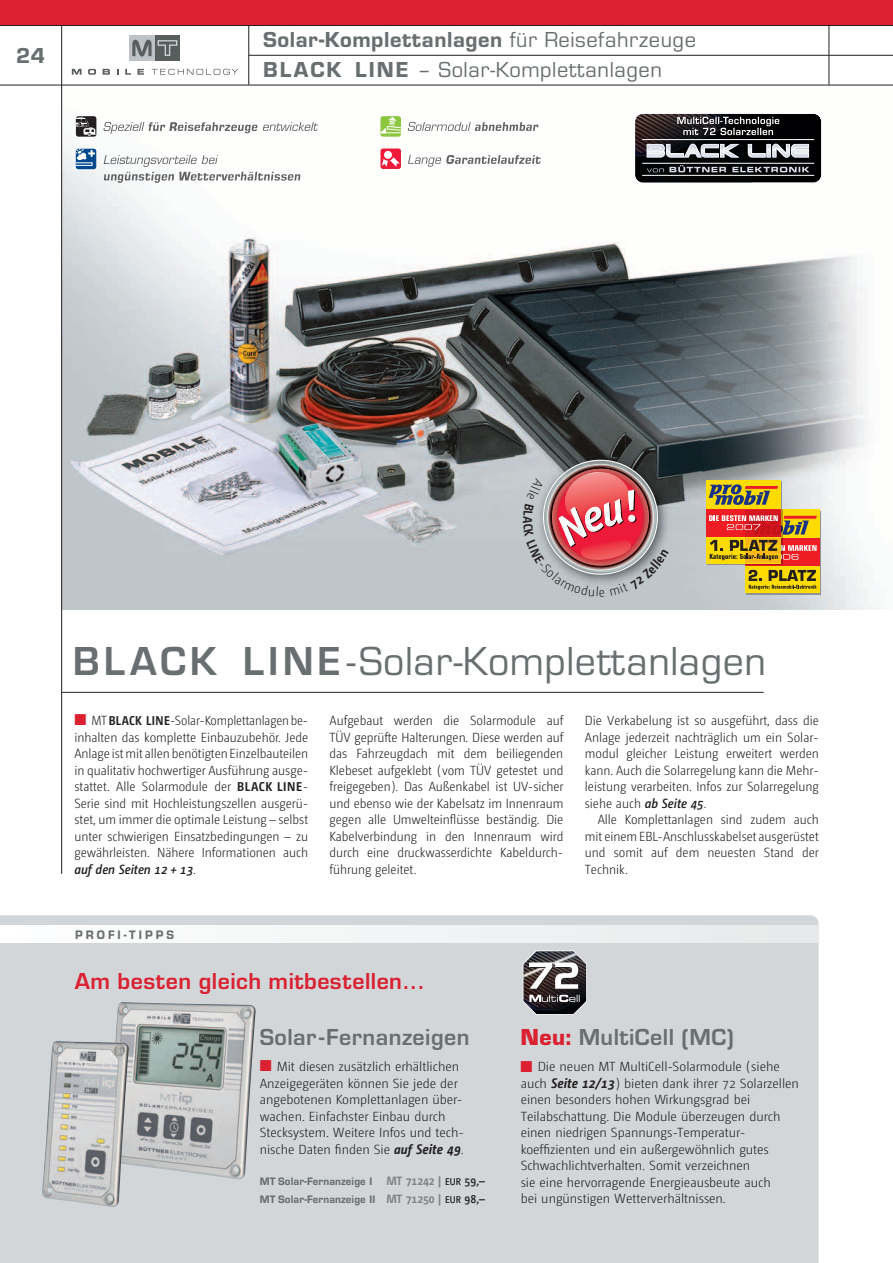
<style>
.page{position:relative;width:893px;height:1263px;background:#fff}
.page>*{position:absolute;margin:0;border:0;box-sizing:border-box;transform-origin:0 0}
.t1{font:42px "Eurostile T";letter-spacing:.01em;color:#696f70}
.t2{font:700 24px "Eurostile T";letter-spacing:.02em;color:#696f70}
.t3{font:700 24px "Eurostile T";letter-spacing:.02em;color:#da2031}
.t4{font:22.5px "Eurostile T Heav";letter-spacing:.025em;color:#696f70}
.t5{font:22.5px "Eurostile T";letter-spacing:.025em;color:#696f70}
.t6{font:300 13.2px/16.5px "Camingo Dos S Cd";color:#231f20;text-align:justify}
.t7{font:300 13.2px/16.5px "Camingo Dos S Cd";color:#231f20;scale:1.05 1}
.t8{font:12.75px "Eurostile T Heav";letter-spacing:.245em;color:#696f70;scale:.96 1}
.t9{font:11.25px/18px "Eurostile T Heav";letter-spacing:.01em;color:#696f70;scale:.96 1}
.s1{font-family:"Eurostile T"}
.s2{font-family:"Eurostile T Heav"}
.s3{font-weight:700}
.s4{color:#da2031}
.s5{font-weight:700;font-size:12.75px}
.s6{font-weight:600;font-style:italic}
.s7{font-weight:700;font-style:italic}
.s8{font-weight:700;font-style:italic;font-size:13.8px}
.s9{font-family:"Camingo Dos S Cd";font-weight:700;font-size:12px;color:#808285}
.s10{font-family:"Camingo Dos S Cd";font-weight:600;font-size:9.75px;color:#231f20}
.s11{font-family:"Camingo Dos S Cd";font-weight:600;font-size:12px;color:#231f20}
.s12{font-family:"Eurostile T Blac";font-weight:400;color:#da2031}
</style>
<div class="page">
<img style="left:62px;top:86px;width:812px;height:523px">
<div style="left:0;top:915px;width:819px;height:348px;background:#d2d6d8"></div>
<hr style="left:62px;top:692px;width:702px;height:1px;background:#231f20">
<img style="left:62px;top:80px;width:831px;height:5px">
<div style="left:155px;top:35px;width:25px;height:26px;background:#585d5e"></div>
<div style="left:129px;top:35px;width:26px;height:26px;background:#bec2c7"></div>
<svg style="left:132px;top:39px;width:46px;height:18px"></svg>
<svg style="left:72px;top:69px;width:10px;height:6px"></svg>
<svg style="left:88px;top:69px;width:8px;height:6px"></svg>
<svg style="left:103px;top:69px;width:7px;height:6px"></svg>
<svg style="left:125px;top:69px;width:6px;height:6px"></svg>
<svg style="left:138px;top:69px;width:6px;height:6px"></svg>
<svg style="left:152px;top:69px;width:86px;height:6px"></svg>
<hr style="left:249px;top:55px;width:644px;height:1px;background:#231f20">
<hr style="left:248px;top:25px;width:1px;height:60px;background:#231f20">
<hr style="left:829px;top:25px;width:1px;height:60px;background:#231f20">
<hr style="left:0;top:85px;width:893px;height:1px;background:#231f20">
<div style="left:0;top:0;width:893px;height:26px;background:#da2031"></div>
<hr style="left:0;top:25px;width:893px;height:1px;background:#231f20">
<div style="left:0;top:926px;width:819px;height:17px;background:#f3f4f5"></div>
<hr style="left:61px;top:25px;width:1px;height:849px;background:#231f20">
<svg style="left:746px;top:511px;width:75px;height:83px"></svg>
<div style="left:745px;top:510px;width:74px;height:83px;background:#ffdc01"></div>
<div style="left:745px;top:539px;width:74px;height:27px;background:#ee1d23"></div>
<div style="left:745px;top:539px;width:37px;height:26px;background:#ffdc01"></div>
<svg style="left:749px;top:570px;width:68px;height:20px"></svg>
<div style="left:706px;top:480px;width:75px;height:83px;background:#ffdc01"></div>
<div style="left:745px;top:539px;width:36px;height:24px;background:#fcb814"></div>
<div style="left:706px;top:509px;width:75px;height:27px;background:#ee1d23"></div>
<div style="left:745px;top:510px;width:36px;height:26px;background:#d7171f"></div>
<svg style="left:709px;top:484px;width:69px;height:21px"></svg>
<svg style="left:709px;top:514px;width:108px;height:46px"></svg>
<img style="left:107px;top:1002px;width:149px;height:178px">
<img style="left:42px;top:1041px;width:87px;height:167px">
<svg style="left:523px;top:950px;width:64px;height:65px"></svg>
<div style="left:635px;top:114px;width:186px;height:69px;background:#000002;border-radius:8px"></div>
<img style="left:635px;top:114px;width:116px;height:69px">
<div style="left:634px;top:113px;width:188px;height:70px;border:2px solid #fff;border-radius:9px"></div>
<svg style="left:677px;top:117px;width:103px;height:19px"></svg>
<hr style="left:642px;top:139px;width:172px;height:1px;background:#fff">
<hr style="left:642px;top:175px;width:172px;height:1px;background:#fff">
<hr style="left:642px;top:163px;width:172px;height:1px;background:#fff">
<svg style="left:647px;top:144px;width:162px;height:14px"></svg>
<svg style="left:647px;top:165px;width:162px;height:7px"></svg>
<img style="left:104px;top:122px;width:35px;height:12px">
<img style="left:149px;top:122px;width:51px;height:9px">
<img style="left:263px;top:122px;width:47px;height:9px">
<img style="left:104px;top:155px;width:39px;height:9px">
<img style="left:104px;top:172px;width:46px;height:11px">
<svg style="left:76px;top:116px;width:20px;height:21px"></svg>
<svg style="left:76px;top:117px;width:20px;height:19px"></svg>
<div style="left:76px;top:149px;width:20px;height:20px;background:#01498e;border-radius:3px"></div>
<svg style="left:76px;top:149px;width:19px;height:17px"></svg>
<img style="left:408px;top:122px;width:23px;height:9px">
<img style="left:475px;top:122px;width:43px;height:9px">
<img style="left:408px;top:155px;width:33px;height:12px">
<img style="left:446px;top:155px;width:44px;height:9px">
<svg style="left:380px;top:116px;width:21px;height:21px"></svg>
<svg style="left:380px;top:117px;width:21px;height:16px"></svg>
<div style="left:380px;top:148px;width:21px;height:21px;background:#ed1a3a;border-radius:3px"></div>
<svg style="left:382px;top:157px;width:18px;height:10px"></svg>
<div style="left:384px;top:151px;width:8px;height:8px;background:#fff;border-radius:50%"></div>
<img style="left:516px;top:416px;width:186px;height:194px">
<svg style="left:523px;top:454px;width:146px;height:143px"></svg>
<h3 class="t4" style="left:16px;top:48px;width:31px">24</h3>
<h3 class="t4" style="left:263px;top:32px;width:434px">Solar-Komplettanlagen <span class="s1">für Reisefahrzeuge</span></h3>
<h3 class="t5" style="left:263px;top:62px;width:400px"><span class="s2">BLACK LINE</span> – Solar-Komplettanlagen</h3>
<h1 class="t1" style="left:73px;top:647px;width:695px"><span class="s3">BLACK LINE</span> -Solar-Komplettanlagen</h1>
<p class="t6" style="left:74px;top:713px;width:235px"><span class="s4">■</span> MT <span class="s5">BLACK LINE</span>-Solar-Komplettanlagen be - inhalten das komplette Einbauzubehör. Jede Anlage ist mit allen benötigten Einzelbau teilen in qualitativ hochwertiger Ausführung ausge&shy;stattet. Alle Solarmodule der <span class="s5">BLACK LINE</span>-Serie sind mit Hochleistungszellen ausgerü&shy;stet, um immer die optimale Leistung – selbst unter schwierigen Einsatzbedingungen – zu gewährleisten. Nähere Informationen auch <span class="s6">auf den Seiten 12 + 13</span>.</p>
<p class="t6" style="left:330px;top:713px;width:235px">Aufgebaut werden die Solarmodule auf TÜV geprüfte Halterungen. Diese werden auf das Fahrzeugdach mit dem beiliegenden Klebeset aufgeklebt ( vom TÜV getestet und freigegeben ). Das Außenkabel ist UV-sicher und ebenso wie der Kabelsatz im Innenraum gegen alle Umwelteinflüsse beständig. Die Kabelverbindung in den Innenraum wird durch eine druckwasserdichte Kabeldurch&shy;führung geleitet.</p>
<p class="t6" style="left:585px;top:713px;width:235px">Die Verkabelung ist so ausgeführt, dass die Anlage jederzeit nachträglich um ein Solar&shy;modul gleicher Leistung erweitert werden kann. Auch die Solarregelung kann die Mehr&shy;leistung verarbeiten. Infos zur Solarregelung siehe auch <span class="s6">ab Seite 45</span>.</p>
<p class="t6" style="left:585px;top:812px;width:235px;text-indent:13px">Alle Komplettanlagen sind zudem auch mit einem EBL-Anschlusskabelset ausgerüstet und somit auf dem neuesten Stand der Technik.</p>
<p class="t8" style="left:75px;top:930px;width:104px">PROFI-TIPPS</p>
<h2 class="t3" style="left:75px;top:973px;width:350px">Am besten gleich mitbestellen...</h2>
<h2 class="t2" style="left:260px;top:1029px;width:211px">Solar-Fernanzeigen</h2>
<p class="t7" style="left:260px;top:1059px;width:196px"><span class="s4">■</span> Mit diesen zu sätzlich erhältlichen Anzeige geräten können Sie jede der an gebotenen Komplettanlagen über&shy;wachen. Einfachster Einbau durch Steck system. Weitere Infos und tech&shy;nische Daten finden Sie <span class="s7">auf</span> <span class="s8">Seite 49</span>.</p>
<p class="t9" style="left:260px;top:1173px;width:236px">MT Solar-Fernanzeige I <span class="s9">MT 71242 |</span> <span class="s10">EUR</span> <span class="s11">59,–<br></span>MT Solar-Fernanzeige II <span class="s9">MT 71250 |</span> <span class="s10">EUR</span> <span class="s11">98,–</span></p>
<h2 class="t2" style="left:521px;top:1029px;width:215px"><span class="s12">Neu:</span> MultiCell (MC)</h2>
<p class="t7" style="left:521px;top:1060px;width:267px"><span class="s4">■</span> Die neuen MT MultiCell-Solarmodule ( siehe auch <span class="s8">Seite 12/13</span> ) bieten dank ihrer 72 Solarzellen einen besonders hohen Wirkungsgrad bei Teilabschattung. Die Module überzeugen durch einen niedrigen Spannungs-Temperatur&shy;koeffizienten und ein außergewöhnlich gutes Schwachlichtverhalten. Somit verzeichnen<br>sie eine hervorragende Energieausbeute auch<br>bei ungünstigen Wetterverhältnissen.</p>
</div>
